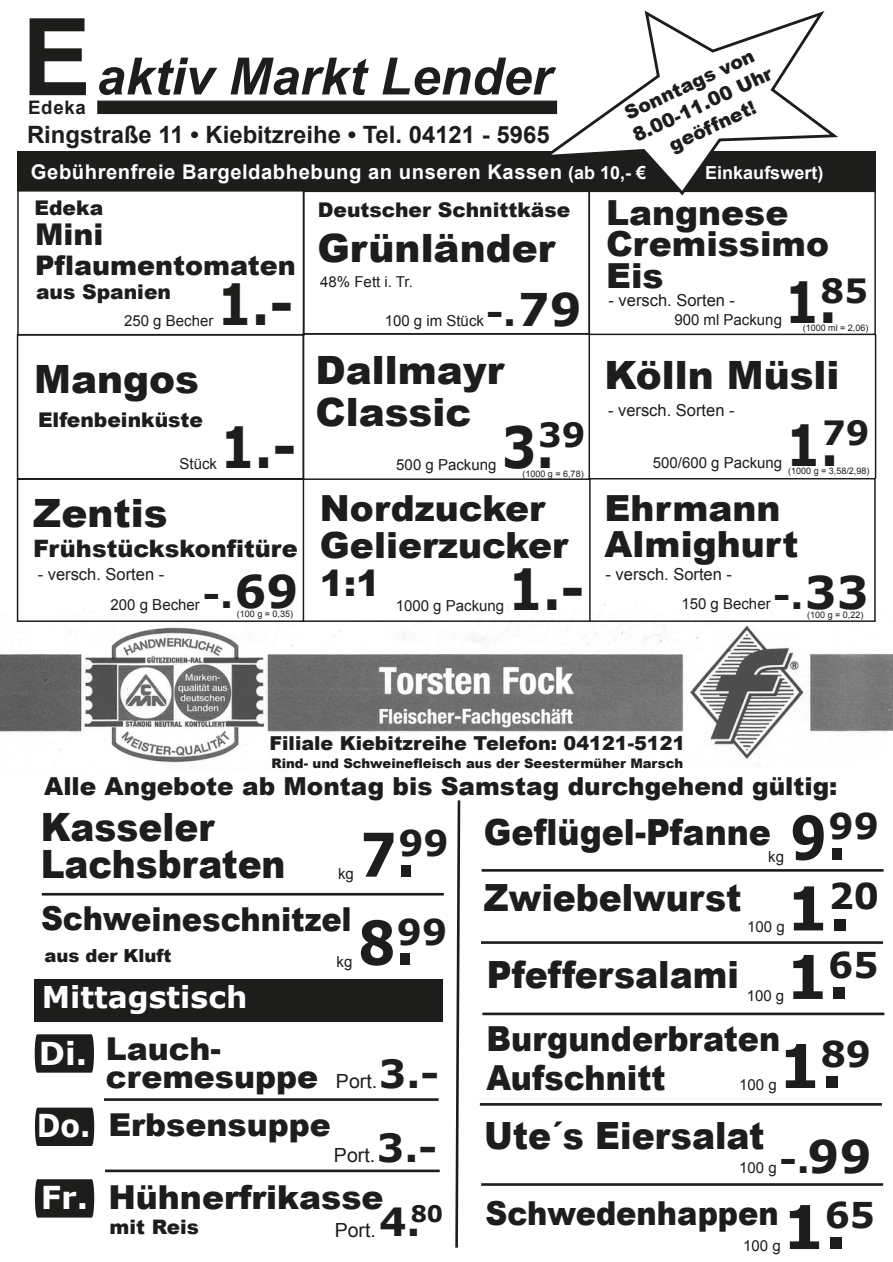
<style>
.page{position:relative;width:893px;height:1262px;background:#fff}
.page>*{position:absolute;margin:0;border:0;box-sizing:border-box;transform-origin:0 0}
.t1{font:700 60.3px "Verdana";color:#1d1d1b}
.t2{font:700 60.3px/70.8px "Verdana";color:#1d1d1b;scale:.86 1}
.t3{font:700 56.85px "Verdana";color:#1d1d1b;scale:.86 1}
.t4{font:italic 700 51.45px "Arial";color:#1d1d1b}
.t5{font:900 39px/42px "Arial";color:#1d1d1b}
.t6{font:900 39px/37.5px "Arial";color:#1d1d1b;scale:.92 1}
.t7{font:700 38.85px "Verdana";color:#1d1d1b}
.t8{font:900 37.5px "Arial";color:#1d1d1b;scale:.92 1}
.t9{font:900 36px/37.5px "Arial";color:#1d1d1b}
.t10{font:700 36px "Verdana";color:#1d1d1b}
.t11{font:900 36px "Arial";color:#1d1d1b;scale:.92 1}
.t12{font:700 35.55px "Verdana";color:#1d1d1b}
.t13{font:900 34.5px/39px "Arial";color:#1d1d1b;scale:.92 1}
.t14{font:900 34.5px/31.5px "Arial";color:#1d1d1b}
.t15{font:700 33.45px "Verdana";color:#1d1d1b}
.t16{font:900 33px "Arial";color:#1d1d1b;scale:.92 1}
.t17{font:900 33px "Arial";color:#1d1d1b}
.t18{font:900 31.5px/28.5px "Arial";color:#1d1d1b}
.t19{font:700 31.5px "Verdana";color:#fff;scale:.91 1}
.t20{font:700 30px "Verdana";color:#fff}
.t21{font:900 30px "Arial";color:#1d1d1b}
.t22{font:900 27px "Arial";color:#1d1d1b}
.t23{font:900 24.75px "Arial";color:#1d1d1b}
.t24{font:900 24px "Arial";color:#1d1d1b}
.t25{font:700 23.85px "Arial";color:#1d1d1b}
.t26{font:700 20.25px "Arial";letter-spacing:.025em;color:#fff}
.t27{font:900 20.25px "Arial";color:#1d1d1b}
.t28{font:900 19.95px "Arial";color:#1d1d1b}
.t29{font:19.5px "Arial";color:#1d1d1b}
.t30{font:900 19.2px "Arial";color:#1d1d1b}
.t31{font:900 19.05px/23.9px "Arial";color:#1d1d1b;text-align:center}
.t32{font:700 18.6px "Arial";letter-spacing:.04em;color:#1d1d1b}
.t33{font:700 18px "Arial";color:#fff}
.t34{font:900 18px "Arial";color:#1d1d1b}
.t35{font:16.5px "Arial";color:#1d1d1b}
.t36{font:15.15px "Arial";color:#1d1d1b}
.t37{font:15px "Arial";color:#1d1d1b}
.t38{font:900 13.2px "Arial";color:#1d1d1b}
.t39{font:9px "Arial";color:#1d1d1b}
.s1{font-style:normal;font-size:107.25px}
.s2{font-size:18px}
.s3{font-size:45px}
.s4{font-family:"Verdana";font-weight:700;color:#fff}
.s5{font-family:"Verdana";font-weight:700;font-size:31.5px;color:#fff}
</style>
<div class="page">
<img style="left:0;top:600px;width:892px;height:166px">
<div style="left:588px;top:190px;width:287px;height:145px;border:2px solid #1d1d1b"></div>
<div style="left:303px;top:190px;width:287px;height:144px;border:2px solid #1d1d1b"></div>
<div style="left:303px;top:333px;width:287px;height:147px;border:2px solid #1d1d1b"></div>
<div style="left:17px;top:334px;width:287px;height:145px;border:2px solid #1d1d1b"></div>
<hr style="left:874px;top:334px;width:2px;height:144px;background:#1d1d1b">
<div style="left:17px;top:478px;width:287px;height:144px;border:2px solid #1d1d1b"></div>
<hr style="left:303px;top:620px;width:286px;height:2px;background:#1d1d1b">
<div style="left:589px;top:478px;width:286px;height:144px;border:1px solid #1d1d1b"></div>
<svg style="left:455px;top:800px;width:6px;height:448px"></svg>
<hr style="left:481px;top:869px;width:402px;height:2px;background:#1d1d1b">
<div style="left:97px;top:101px;width:460px;height:13px;background:#1d1d1b"></div>
<hr style="left:481px;top:941px;width:402px;height:3px;background:#1d1d1b">
<hr style="left:482px;top:1012px;width:402px;height:3px;background:#1d1d1b">
<hr style="left:481px;top:1183px;width:402px;height:2px;background:#1d1d1b">
<div style="left:18px;top:152px;width:857px;height:39px;background:#1d1d1b"></div>
<svg style="left:536px;top:10px;width:302px;height:188px"></svg>
<div style="left:35px;top:1034px;width:59px;height:38px;background:#1d1d1b"></div>
<div style="left:35px;top:1107px;width:59px;height:39px;background:#1d1d1b"></div>
<div style="left:35px;top:1179px;width:59px;height:38px;background:#1d1d1b"></div>
<hr style="left:105px;top:1169px;width:334px;height:3px;background:#1d1d1b">
<hr style="left:104px;top:1098px;width:334px;height:2px;background:#1d1d1b">
<div style="left:34px;top:979px;width:409px;height:42px;background:#1d1d1b"></div>
<hr style="left:42px;top:893px;width:402px;height:2px;background:#1d1d1b">
<hr style="left:480px;top:1103px;width:401px;height:2px;background:#1d1d1b">
<h3 class="t4" style="left:22px;top:42px;width:531px"><span class="s1">E</span>aktiv Markt Lender</h3>
<p class="t31" style="left:618px;top:103px;width:153px;rotate:-25deg">Sonntags von<br>8.00-11.00 Uhr geöffnet!</p>
<h3 class="t26" style="left:31px;top:158px;width:616px">Gebührenfreie Bargeldabhebung an unseren Kassen <span class="s2">(ab 10,- €</span></h3>
<p class="t33" style="left:705px;top:161px;width:120px">Einkaufswert)</p>
<p class="t32" style="left:28px;top:95px;width:59px">Edeka</p>
<h3 class="t25" style="left:27px;top:119px;width:524px">Ringstraße 11 • Kiebitzreihe • Tel. 04121 - 5965</h3>
<h3 class="t27" style="left:34px;top:193px;width:70px">Edeka</h3>
<h3 class="t21" style="left:35px;top:212px;width:70px">Mini</h3>
<h3 class="t22" style="left:35px;top:246px;width:262px">Pflaumentomaten</h3>
<h3 class="t27" style="left:36px;top:277px;width:137px">aus Spanien</h3>
<p class="t36" style="left:124px;top:311px;width:91px">250 g Becher</p>
<h2 class="t3" style="left:217px;top:264px;width:90px">1.-</h2>
<h3 class="t27" style="left:318px;top:195px;width:254px">Deutscher Schnittkäse</h3>
<h3 class="t5" style="left:317px;top:226px;width:239px">Grünländer</h3>
<h3 class="t10" style="left:486px;top:287px;width:97px">-.<span class="s3">79</span></h3>
<p class="t37" style="left:320px;top:272px;width:94px">48% Fett i. Tr.</p>
<p class="t36" style="left:385px;top:310px;width:101px">100 g im Stück</p>
<h3 class="t14" style="left:606px;top:196px;width:224px">Langnese<br>Cremissimo<br>Eis</h3>
<p class="t35" style="left:608px;top:289px;width:128px">- versch. Sorten -</p>
<p class="t39" style="left:802px;top:322px;width:67px">(1000 ml = 2,06)</p>
<h3 class="t15" style="left:820px;top:267px;width:49px">85</h3>
<h2 class="t3" style="left:784px;top:262px;width:63px">1.</h2>
<p class="t36" style="left:674px;top:309px;width:109px">900 ml Packung</p>
<h3 class="t5" style="left:34px;top:356px;width:166px">Mangos</h3>
<h3 class="t27" style="left:38px;top:405px;width:167px">Elfenbeinküste</h3>
<p class="t36" style="left:180px;top:454px;width:39px">Stück</p>
<h2 class="t3" style="left:220px;top:407px;width:90px">1.-</h2>
<h3 class="t5" style="left:33px;top:491px;width:136px">Zentis</h3>
<h3 class="t24" style="left:33px;top:531px;width:266px">Frühstückskonfitüre</h3>
<p class="t35" style="left:38px;top:564px;width:128px">- versch. Sorten -</p>
<h3 class="t10" style="left:203px;top:569px;width:97px">-.<span class="s3">69</span></h3>
<p class="t39" style="left:237px;top:608px;width:58px">(100 g = 0,35)</p>
<p class="t36" style="left:111px;top:594px;width:91px">200 g Becher</p>
<h3 class="t5" style="left:315px;top:348px;width:190px">Dallmayr<br>Classic</h3>
<h3 class="t15" style="left:538px;top:411px;width:49px">39</h3>
<h2 class="t3" style="left:501px;top:407px;width:63px">3.</h2>
<p class="t36" style="left:396px;top:454px;width:102px">500 g Packung</p>
<p class="t39" style="left:522px;top:468px;width:63px">(1000 g = 6,78)</p>
<h3 class="t9" style="left:320px;top:488px;width:250px">Nordzucker<br>Gelierzucker<br>1:1</h3>
<h2 class="t3" style="left:508px;top:549px;width:90px">1.-</h2>
<p class="t36" style="left:396px;top:596px;width:110px">1000 g Packung</p>
<h3 class="t5" style="left:604px;top:353px;width:236px">Kölln Müsli</h3>
<p class="t35" style="left:608px;top:400px;width:128px">- versch. Sorten -</p>
<h3 class="t15" style="left:822px;top:409px;width:49px">79</h3>
<h2 class="t3" style="left:785px;top:405px;width:63px">1.</h2>
<p class="t36" style="left:653px;top:453px;width:131px">500/600 g Packung</p>
<h3 class="t9" style="left:604px;top:488px;width:195px;line-height:36px">Ehrmann<br>Almighurt</h3>
<p class="t39" style="left:788px;top:465px;width:83px">(1000 g = 3,58/2,98)</p>
<p class="t35" style="left:605px;top:564px;width:128px">- versch. Sorten -</p>
<h3 class="t10" style="left:773px;top:570px;width:97px">-.<span class="s3">33</span></h3>
<p class="t39" style="left:807px;top:609px;width:58px">(100 g = 0,22)</p>
<p class="t36" style="left:681px;top:594px;width:91px">150 g Becher</p>
<p class="t30" style="left:269px;top:729px;width:417px">Filiale Kiebitzreihe Telefon: 04121-5121</p>
<p class="t38" style="left:271px;top:754px;width:413px">Rind- und Schweinefleisch aus der Seestermüher Marsch</p>
<h3 class="t23" style="left:44px;top:768px;width:794px">Alle Angebote ab Montag bis Samstag durchgehend gültig:</h3>
<h3 class="t6" style="left:41px;top:807px;width:268px">Kasseler<br>Lachsbraten</h3>
<p class="t36" style="left:338px;top:863px;width:17px">kg</p>
<h3 class="t12" style="left:398px;top:818px;width:52px">99</h3>
<h1 class="t2" style="left:360px;top:818px;width:66px">7.</h1>
<h3 class="t16" style="left:41px;top:895px;width:339px">Schweineschnitzel</h3>
<p class="t34" style="left:44px;top:942px;width:128px">aus der Kluft</p>
<p class="t36" style="left:336px;top:951px;width:17px">kg</p>
<h3 class="t20" style="left:42px;top:976px;width:207px">Mittagstisch</h3>
<h3 class="t12" style="left:397px;top:906px;width:52px">99</h3>
<h1 class="t2" style="left:358px;top:906px;width:66px">8.</h1>
<h3 class="t18" style="left:106px;top:1033px;width:214px;text-indent:-67px"><span class="s4">Di.</span> Lauch&shy;cremesuppe</h3>
<h3 class="t19" style="left:37px;top:1103px;width:60px">Do.</h3>
<h3 class="t7" style="left:379px;top:1046px;width:62px">3.-</h3>
<p class="t29" style="left:336px;top:1068px;width:43px">Port.</p>
<h3 class="t18" style="left:108px;top:1109px;width:224px">Erbsensuppe</h3>
<h3 class="t7" style="left:377px;top:1120px;width:62px">3.-</h3>
<p class="t29" style="left:334px;top:1142px;width:43px">Port.</p>
<h3 class="t17" style="left:41px;top:1172px;width:344px"><span class="s5">Fr.</span> Hühnerfrikasse</h3>
<h3 class="t7" style="left:379px;top:1194px;width:66px">4.<sup>80</sup></h3>
<h3 class="t28" style="left:110px;top:1212px;width:91px">mit Reis</h3>
<p class="t29" style="left:335px;top:1217px;width:43px">Port.</p>
<h3 class="t11" style="left:484px;top:805px;width:313px">Geflügel-Pfanne</h3>
<p class="t36" style="left:768px;top:846px;width:17px">kg</p>
<h3 class="t8" style="left:484px;top:870px;width:281px">Zwiebelwurst</h3>
<p class="t36" style="left:747px;top:916px;width:39px">100 g</p>
<h3 class="t8" style="left:487px;top:947px;width:275px">Pfeffersalami</h3>
<p class="t36" style="left:746px;top:985px;width:39px">100 g</p>
<h3 class="t12" style="left:828px;top:801px;width:52px">99</h3>
<h1 class="t2" style="left:786px;top:801px;width:110px">9.<br>1.<sup>20</sup></h1>
<h1 class="t1" style="left:785px;top:934px;width:95px">1.<sup>65</sup></h1>
<h3 class="t13" style="left:486px;top:1018px;width:321px">Burgunderbraten<br>Aufschnitt</h3>
<h1 class="t1" style="left:778px;top:1023px;width:95px">1.<sup>89</sup></h1>
<p class="t36" style="left:739px;top:1074px;width:39px">100 g</p>
<h3 class="t8" style="left:484px;top:1108px;width:306px">Ute´s Eiersalat</h3>
<h3 class="t10" style="left:779px;top:1134px;width:94px">-.<span class="s3">99</span></h3>
<p class="t36" style="left:739px;top:1157px;width:39px">100 g</p>
<h3 class="t16" style="left:485px;top:1189px;width:320px">Schwedenhappen</h3>
<p class="t36" style="left:743px;top:1235px;width:39px">100 g</p>
<h1 class="t1" style="left:782px;top:1184px;width:95px">1.<sup>65</sup></h1>
</div>
